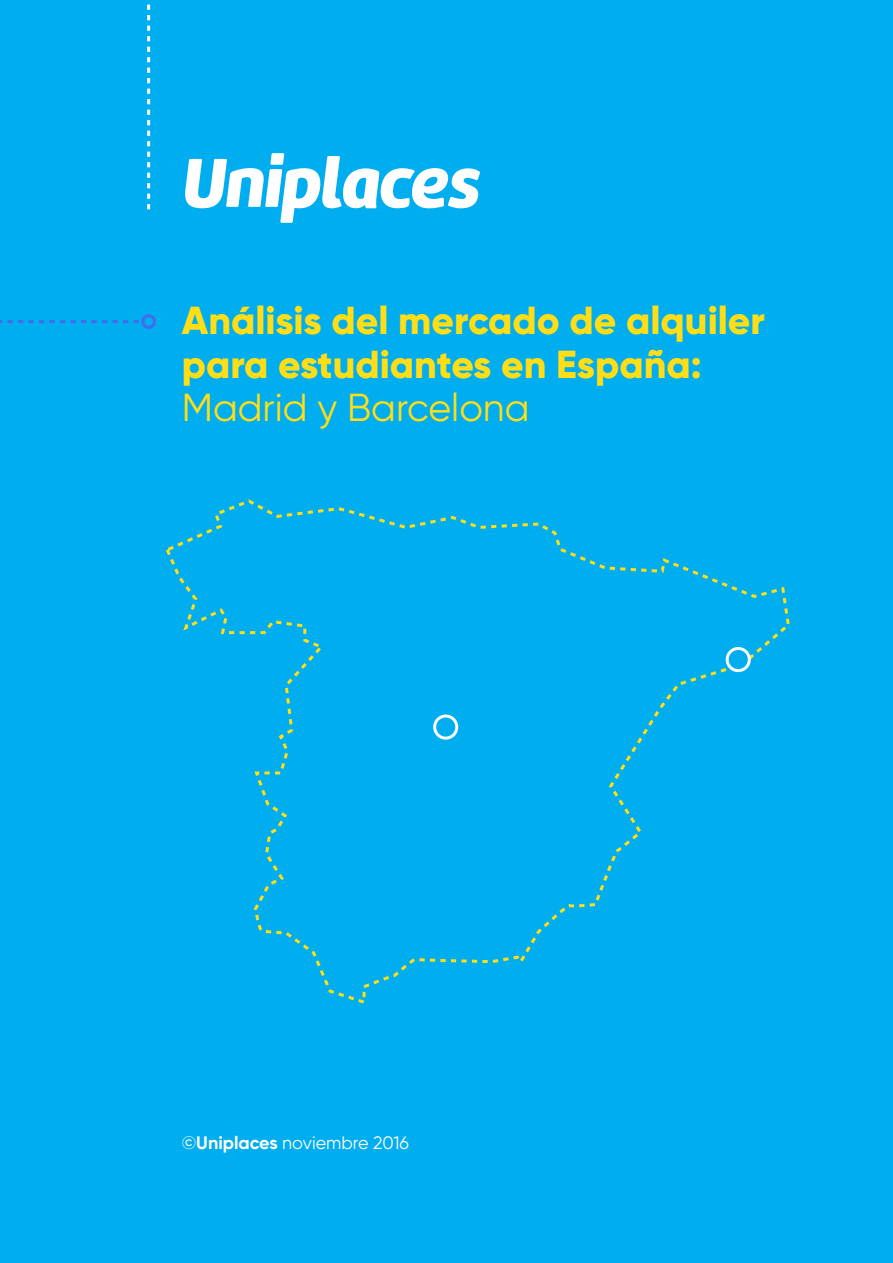
<style>
.page{position:relative;width:893px;height:1263px;background:#00adef}
.page>*{position:absolute;margin:0;border:0;box-sizing:border-box;transform-origin:0 0}
.t1{font:800 39px/43.8px "Gilroy";color:#ffde17}
.t2{font:39px "Gilroy";color:#ffde17}
.t3{font:18px "Gilroy";color:#fff}
.s1{font-weight:700}
</style>
<div class="page">
<div style="left:141px;top:314px;width:15px;height:15px;border:3px solid #436ced;border-radius:50%"></div>
<svg style="left:185px;top:153px;width:295px;height:70px"></svg>
<svg style="left:0;top:320px;width:139px;height:3px"></svg>
<svg style="left:147px;top:4px;width:3px;height:205px"></svg>
<svg style="left:166px;top:499px;width:624px;height:505px"></svg>
<div style="left:433px;top:714px;width:25px;height:26px;border:3px solid #fff;border-radius:50%"></div>
<div style="left:727px;top:648px;width:22px;height:23px;background:#00adef;border-radius:50%"></div>
<div style="left:726px;top:647px;width:25px;height:25px;border:3px solid #fff;border-radius:50%"></div>
<p class="t1" style="left:182px;top:298px;width:585px">Análisis del mercado de alquiler para estudiantes en España:</p>
<p class="t2" style="left:182px;top:384px;width:349px">Madrid y Barcelona</p>
<p class="t3" style="left:182px;top:1131px;width:229px">©<span class="s1">Uniplaces</span> noviembre 2016</p>
</div>
